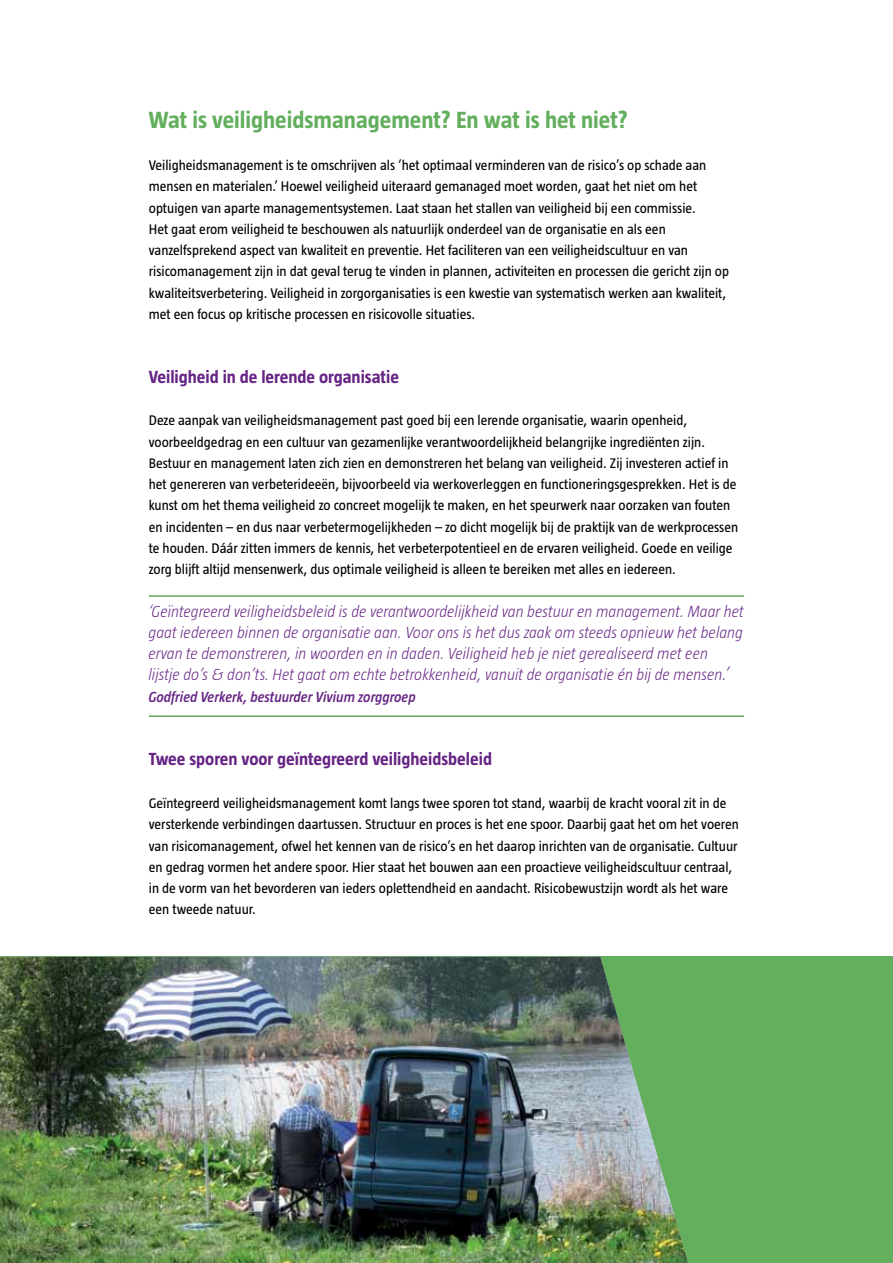
<style>
.page{position:relative;width:893px;height:1263px;background:#fff}
.page>*{position:absolute;margin:0;border:0;box-sizing:border-box;transform-origin:0 0}
.t1{font:700 24px "Taz";color:#63af5e}
.t2{font:700 18px "Taz";color:#662584}
.t3{font:italic 300 16.5px/21.3px "Taz";color:#662584}
.t4{font:italic 600 15px "Taz";color:#662584}
.t5{font:14.25px/21.3px "Taz";color:#000}
.s1{font-size:18px}
</style>
<div class="page">
<div style="left:0;top:957px;width:893px;height:306px;background:#63af5e"></div>
<img style="left:0;top:957px;width:688px;height:306px">
<hr style="left:149px;top:595px;width:595px;height:2px;background:#63af5e">
<hr style="left:149px;top:715px;width:595px;height:2px;background:#63af5e">
<h1 class="t1" style="left:149px;top:106px;width:481px">Wat is veiligheidsmanagement? En wat is het niet?</h1>
<p class="t5" style="left:149px;top:154px;width:582px">Veiligheidsmanagement is te omschrijven als ‘het optimaal verminderen van de risico’s op schade aan mensen en materialen.’ Hoewel veiligheid uiteraard gemanaged moet worden, gaat het niet om het optuigen van aparte managementsystemen. Laat staan het stallen van veiligheid bij een commissie.<br>Het gaat erom veiligheid te beschouwen als natuurlijk onderdeel van de organisatie en als een vanzelfsprekend aspect van kwaliteit en preventie. Het faciliteren van een veiligheidscultuur en van risicomanagement zijn in dat geval terug te vinden in plannen, activiteiten en processen die gericht zijn op kwaliteitsverbetering. Veiligheid in zorgorganisaties is een kwestie van systematisch werken aan kwaliteit, met een focus op kritische processen en risicovolle situaties.</p>
<p class="t2" style="left:149px;top:366px;width:252px">Veiligheid in de lerende organisatie</p>
<p class="t5" style="left:149px;top:410px;width:591px">Deze aanpak van veiligheidsmanagement past goed bij een lerende organisatie, waarin openheid, voorbeeldgedrag en een cultuur van gezamenlijke verantwoordelijkheid belangrijke ingrediënten zijn.<br>Bestuur en management laten zich zien en demonstreren het belang van veiligheid. Zij investeren actief in het genereren van verbeterideeën, bijvoorbeeld via werkoverleggen en functioneringsgesprekken. Het is de kunst om het thema veiligheid zo concreet mogelijk te maken, en het speurwerk naar oorzaken van fouten en incidenten – en dus naar verbetermogelijkheden – zo dicht mogelijk bij de praktijk van de werkprocessen te houden. Dáár zitten immers de kennis, het verbeterpotentieel en de ervaren veiligheid. Goede en veilige zorg blijft altijd mensenwerk, dus optimale veiligheid is alleen te bereiken met alles en iedereen.</p>
<p class="t3" style="left:148px;top:600px;width:597px">‘Geïntegreerd veiligheidsbeleid is de verantwoordelijkheid van bestuur en management. Maar het gaat iedereen binnen de organisatie aan. Voor ons is het dus zaak om steeds opnieuw het belang ervan te demonstreren, in woorden en in daden. Veiligheid heb je niet gerealiseerd met een<br>lijstje do’s &amp; don’ts. Het gaat om echte betrokkenheid, vanuit de organisatie én bij de mensen<span class="s1">.’</span></p>
<p class="t4" style="left:148px;top:688px;width:269px">Godfried Verkerk, bestuurder Vivium zorggroep</p>
<p class="t2" style="left:149px;top:749px;width:345px">Twee sporen voor geïntegreerd veiligheidsbeleid</p>
<p class="t5" style="left:149px;top:792px;width:592px">Geïntegreerd veiligheidsmanagement komt langs twee sporen tot stand, waarbij de kracht vooral zit in de versterkende verbindingen daartussen. Structuur en proces is het ene spoor. Daarbij gaat het om het voeren van risicomanagement, ofwel het kennen van de risico’s en het daarop inrichten van de organisatie. Cultuur en gedrag vormen het andere spoor. Hier staat het bouwen aan een proactieve veiligheidscultuur centraal, in de vorm van het bevorderen van ieders oplettendheid en aandacht. Risicobewustzijn wordt als het ware een tweede natuur.</p>
</div>
